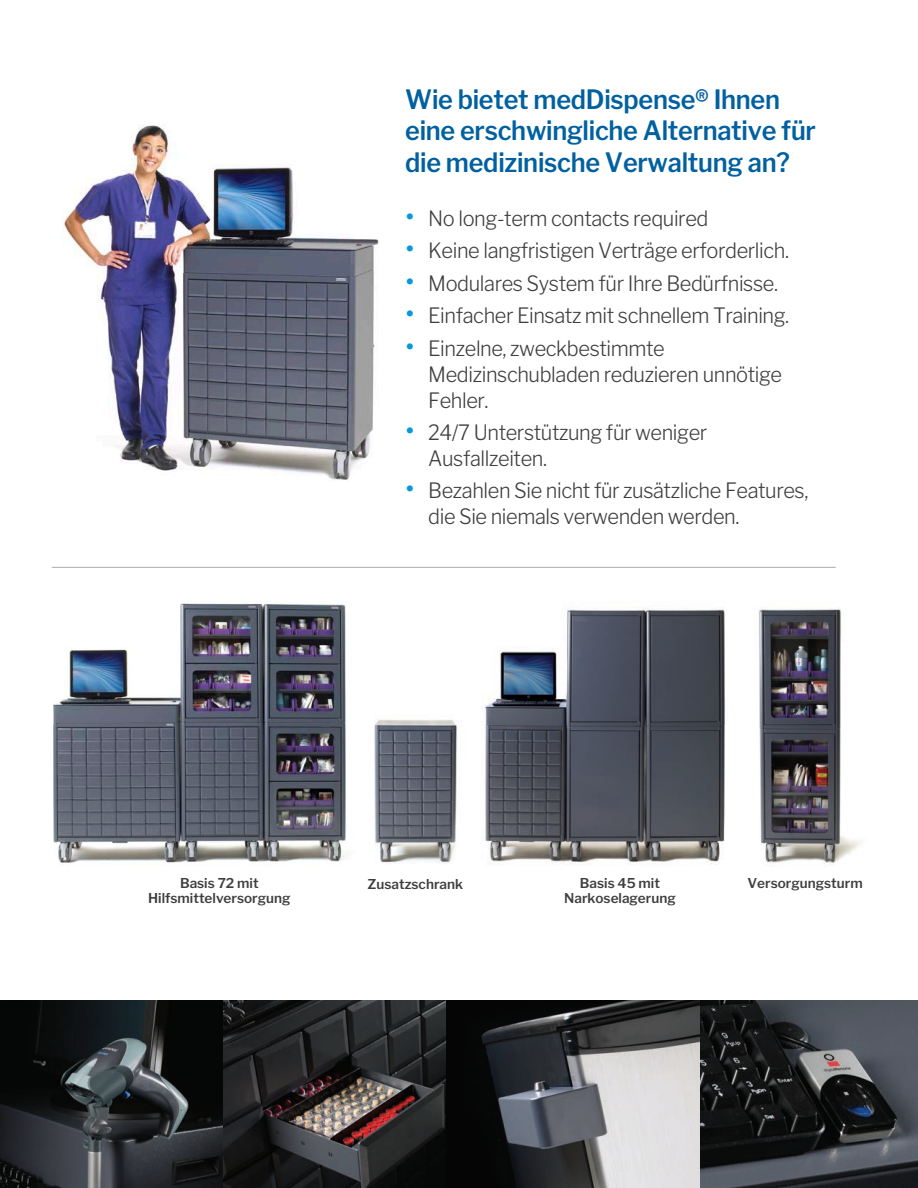
<style>
.page{position:relative;width:918px;height:1188px;background:#fff}
.page>*{position:absolute;margin:0;border:0;box-sizing:border-box;transform-origin:0 0}
.t1{font:600 26.55px/31.7px "Libre Franklin";letter-spacing:-.01em;color:#0060a0;scale:.95 1}
.t2{font:300 21px/26px "Libre Franklin";letter-spacing:-.02em;color:#3e3e3f;scale:.95 1}
.t3{font:600 13.5px/14.7px "Libre Franklin";color:#3e3e3f;text-align:center}
.s1{font-weight:600;font-size:25.5px;color:#069ad9}
</style>
<div class="page">
<img style="left:0;top:1001px;width:918px;height:187px">
<img style="left:63px;top:125px;width:316px;height:355px">
<img style="left:759px;top:608px;width:103px;height:257px">
<img style="left:53px;top:602px;width:297px;height:261px">
<img style="left:482px;top:607px;width:243px;height:258px">
<img style="left:374px;top:719px;width:83px;height:145px">
<hr style="left:52px;top:567px;width:784px;height:1px;background:#a9aab0">
<p class="t1" style="left:405px;top:83px;width:434px">Wie bietet medDispense® Ihnen eine erschwingliche Alternative für die medizinische Verwaltung an?</p>
<p class="t2" style="left:406px;top:206px;width:320px"><span class="s1">•</span> No long-term contacts required</p>
<p class="t2" style="left:406px;top:238px;width:405px"><span class="s1">•</span> Keine langfristigen Verträge erforderlich.</p>
<p class="t2" style="left:406px;top:270px;width:393px"><span class="s1">•</span> Modulares System für Ihre Bedürfnisse.</p>
<p class="t2" style="left:406px;top:303px;width:405px"><span class="s1">•</span> Einfacher Einsatz mit schnellem Training.</p>
<p class="t2" style="left:428px;top:335px;width:374px;text-indent:-22px"><span class="s1">•</span> Einzelne, zweckbestimmte<br>Medizinschubladen reduzieren unnötige<br>Fehler.</p>
<p class="t2" style="left:428px;top:419px;width:295px;text-indent:-22px"><span class="s1">•</span> 24/7 Unterstützung für weniger<br>Ausfallzeiten.</p>
<p class="t2" style="left:428px;top:478px;width:402px;text-indent:-22px"><span class="s1">•</span> Bezahlen Sie nicht für zusätzliche Features, die Sie niemals verwenden werden.</p>
<p class="t3" style="left:148px;top:876px;width:144px">Basis 72 mit<br>Hilfsmittelversorgung</p>
<p class="t3" style="left:368px;top:877px;width:97px">Zusatzschrank</p>
<p class="t3" style="left:564px;top:876px;width:113px">Basis 45 mit<br>Narkoselagerung</p>
<p class="t3" style="left:748px;top:876px;width:117px">Versorgungsturm</p>
</div>
